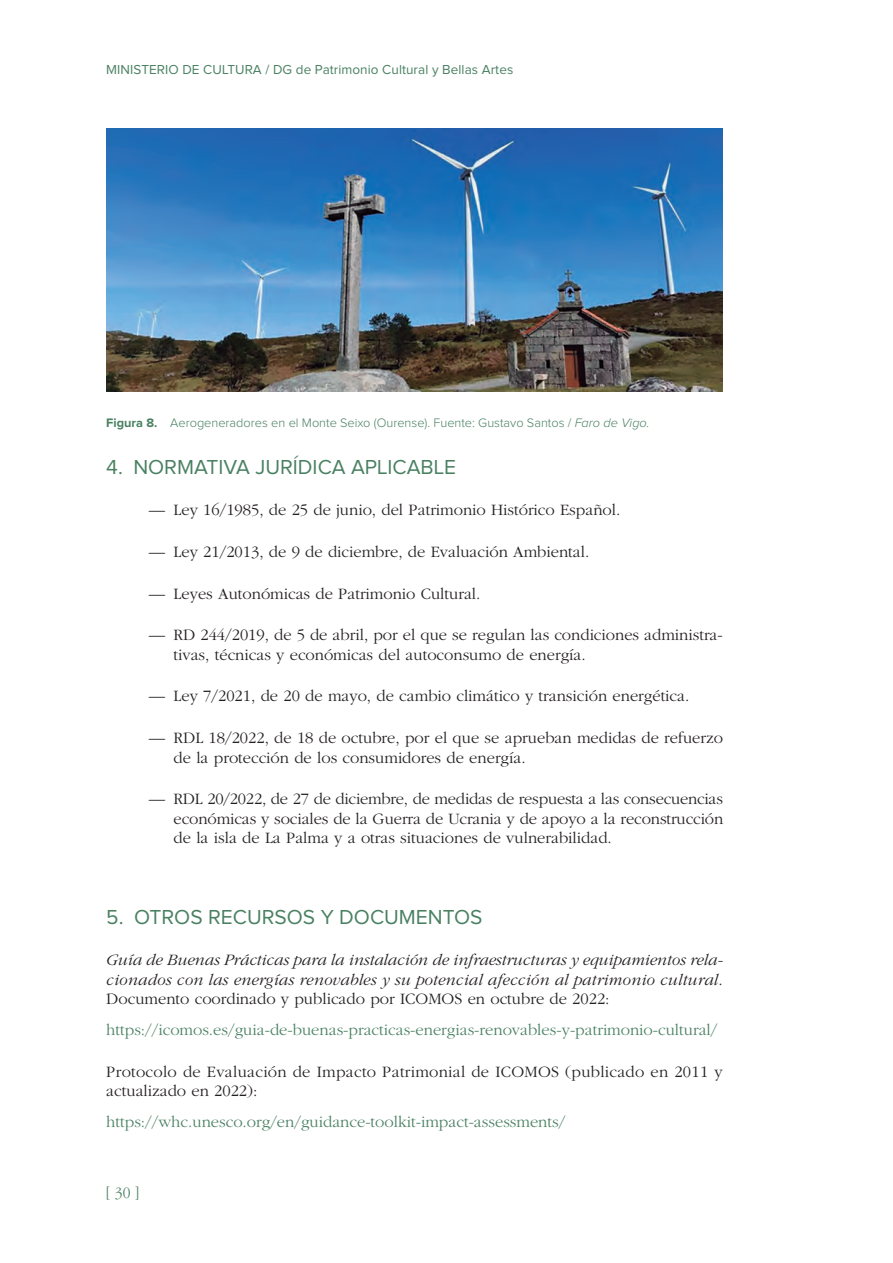
<style>
.page{position:relative;width:893px;height:1263px;background:#fff}
.page>*{position:absolute;margin:0;border:0;box-sizing:border-box;transform-origin:0 0}
.LADILLO_1{font:21px "Proxima Nova";color:#4a8162}
.texto_general{font:300 16.5px/19.5px "ITC Garamond Std";color:#231f20}
.texto_general_sin_sangria{font:italic 300 16.5px/19.5px "ITC Garamond Std";letter-spacing:.015em;color:#231f20;text-align:justify}
.texto_general_sin_sangria-2{font:300 16.5px "ITC Garamond Std";color:#4a8162}
.texto_general_sin_sangria-3{font:300 16.5px/19.5px "ITC Garamond Std";letter-spacing:.015em;color:#231f20}
.texto_general_sin_sangria-4{font:300 16.5px "ITC Garamond Std";color:#4a8162;scale:.94 1}
.t1{font:13.5px "Proxima Nova";letter-spacing:.005em;color:#4a8162}
.pie_de_foto{font:300 12.75px "Proxima Nova";color:#4a8162}
.s1{font-weight:700}
.s2{font-style:italic}
.s3{font-style:normal}
</style>
<div class="page">
<img style="left:106px;top:128px;width:617px;height:263px">
<p class="t1" style="left:106px;top:64px;width:408px">MINISTERIO DE CULTURA / DG de Patrimonio Cultural y Bellas Artes</p>
<p class="pie_de_foto" style="left:106px;top:417px;width:545px"><span class="s1">Figura 8.</span> Aerogeneradores en el Monte Seixo (Ourense). Fuente: Gustavo Santos / <span class="s2">Faro de Vigo.</span></p>
<p class="LADILLO_1" style="left:106px;top:457px;width:351px">4. NORMATIVA JURÍDICA APLICABLE</p>
<p class="texto_general" style="left:149px;top:501px;width:473px">— Ley 16/1985, de 25 de junio, del Patrimonio Histórico Español.</p>
<p class="texto_general" style="left:149px;top:542px;width:442px">— Ley 21/2013, de 9 de diciembre, de Evaluación Ambiental.</p>
<p class="texto_general" style="left:149px;top:584px;width:333px">— Leyes Autonómicas de Patrimonio Cultural.</p>
<p class="texto_general" style="left:174px;top:625px;width:551px;text-indent:-25px">— RD 244/2019, de 5 de abril, por el que se regulan las condiciones administra&shy;tivas, técnicas y económicas del autoconsumo de energía.</p>
<p class="texto_general" style="left:149px;top:687px;width:542px">— Ley 7/2021, de 20 de mayo, de cambio climático y transición energética.</p>
<p class="texto_general" style="left:174px;top:728px;width:551px;text-indent:-25px">— RDL 18/2022, de 18 de octubre, por el que se aprueban medidas de refuerzo de la protección de los consumidores de energía.</p>
<p class="texto_general" style="left:174px;top:789px;width:551px;text-align:justify;text-indent:-25px">— RDL 20/2022, de 27 de diciembre, de medidas de respuesta a las consecuencias económicas y sociales de la Guerra de Ucrania y de apoyo a la reconstrucción de la isla de La Palma y a otras situaciones de vulnerabilidad.</p>
<p class="LADILLO_1" style="left:106px;top:907px;width:378px">5. OTROS RECURSOS Y DOCUMENTOS</p>
<p class="texto_general_sin_sangria" style="left:106px;top:951px;width:618px">Guía de Buenas Prácticas para la instalación de infraestructuras y equipamientos rela&shy;cionados con las energías renovables y su potencial afección al patrimonio cultural<span class="s3">.<br>Documento coordinado y publicado por ICOMOS en octubre de 2022:</span></p>
<p class="texto_general_sin_sangria-2" style="left:106px;top:1021px;width:613px">https://icomos.es/guia-de-buenas-practicas-energias-renovables-y-patrimonio-cultural/</p>
<p class="texto_general_sin_sangria-3" style="left:106px;top:1062px;width:618px">Protocolo de Evaluación de Impacto Patrimonial de ICOMOS (publicado en 2011 y actualizado en 2022):</p>
<p class="texto_general_sin_sangria-2" style="left:106px;top:1113px;width:461px">https://whc.unesco.org/en/guidance-toolkit-impact-assessments/</p>
<p class="texto_general_sin_sangria-4" style="left:106px;top:1183px;width:36px">[ 30 ]</p>
</div>
